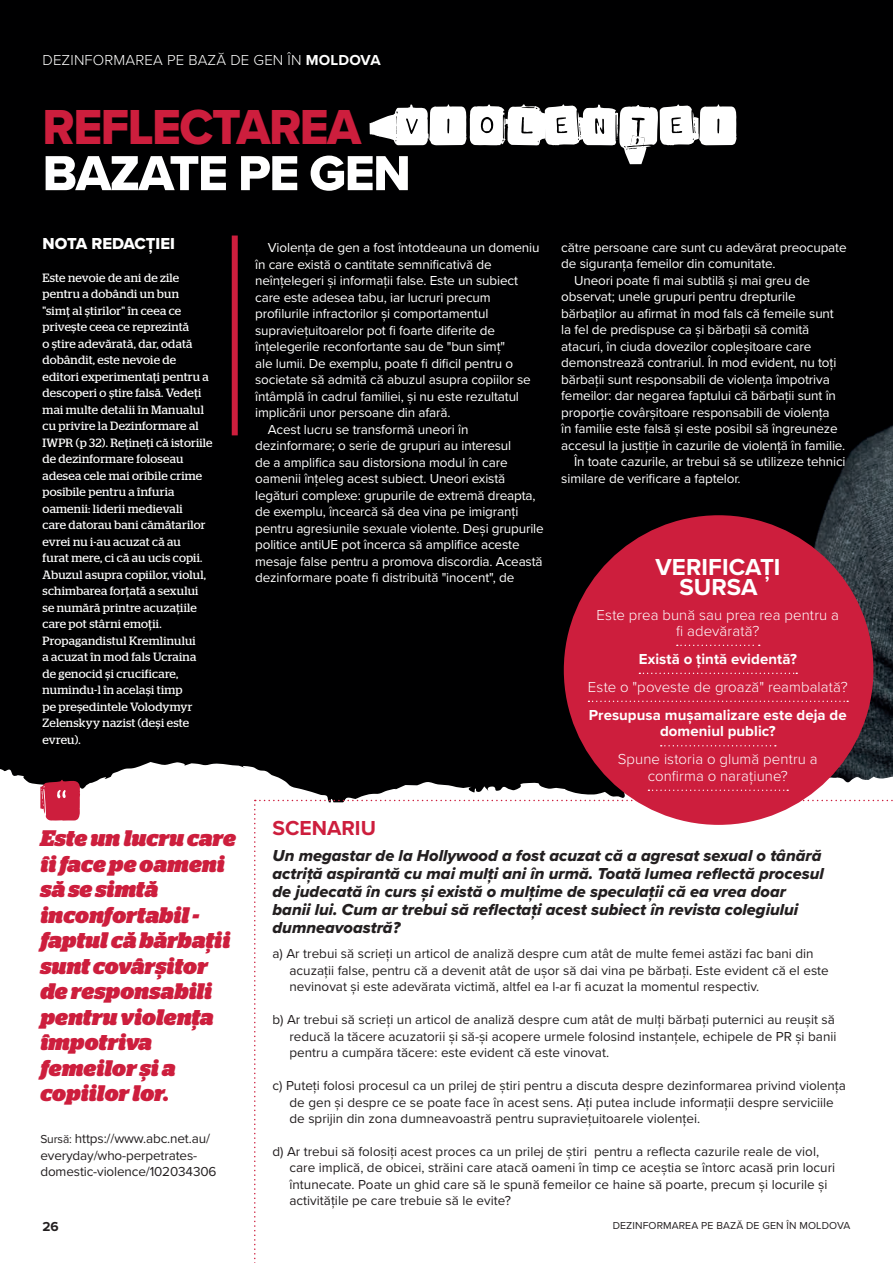
<style>
.page{position:relative;width:893px;height:1263px;background:#fff}
.page>*{position:absolute;margin:0;border:0;box-sizing:border-box;transform-origin:0 0}
.t1{font:51px "Proxima Nova Extrabld";letter-spacing:-.03em;color:#cd1e3d;scale:.96 1}
.t2{font:51px "Proxima Nova Extrabld";letter-spacing:-.03em;color:#fff}
.t3{font:700 24px/20.2px "Proxima Nova";color:#fff;text-align:center}
.t4{font:italic 900 22.5px/25.5px "Stag";color:#cd1e3d}
.t5{font:700 21px "Proxima Nova";color:#cd1e3d}
.t6{font:16.5px/18px "Proxima Nova Extrabld It";color:#231f20}
.t7{font:16.5px "Proxima Nova Extrabld";color:#fff}
.t8{font:300 15px/16.5px "Proxima Nova";letter-spacing:.005em;color:#fff;text-align:center}
.t9{font:700 15px/16.5px "Proxima Nova";letter-spacing:.005em;color:#fff;text-align:center}
.t10{font:13.5px "Proxima Nova";letter-spacing:-.01em;color:#fff}
.t11{font:13.5px/16.5px "Proxima Nova";color:#231f20}
.t12{font:700 13.5px "Proxima Nova";color:#231f20}
.t13{font:12px/16.5px "Stag";letter-spacing:.02em;color:#fff}
.t14{font:10.5px "Proxima Nova";letter-spacing:.01em;color:#231f20}
.s1{font-weight:700}
.s2{font-size:12px}
</style>
<div class="page">
<div style="left:0;top:0;width:893px;height:758px;background:#000001"></div>
<svg style="left:0;top:758px;width:893px;height:42px;fill:#010101"></svg>
<svg style="left:40px;top:778px;width:40px;height:43px;background:#be334b"></svg>
<div style="left:232px;top:236px;width:6px;height:199px;background:#cd1e3d"></div>
<div style="left:564px;top:515px;width:309px;height:310px;background:#cd1e3d;border-radius:50%"></div>
<svg style="left:677px;top:645px;width:83px;height:1px"></svg>
<svg style="left:639px;top:673px;width:158px;height:1px"></svg>
<svg style="left:588px;top:701px;width:260px;height:1px"></svg>
<svg style="left:661px;top:745px;width:115px;height:1px"></svg>
<svg style="left:648px;top:790px;width:140px;height:1px"></svg>
<svg style="left:370px;top:104px;width:367px;height:60px"></svg>
<p class="t8" style="left:43px;top:51px;width:340px">DEZINFORMAREA PE BAZĂ DE GEN ÎN <span class="s1">MOLDOVA</span></p>
<h1 class="t1" style="left:43px;top:89px;width:334px">REFLECTAREA</h1>
<h1 class="t2" style="left:43px;top:135px;width:370px">BAZATE PE GEN</h1>
<p class="t7" style="left:43px;top:231px;width:134px">NOTA REDACȚIEI</p>
<p class="t13" style="left:43px;top:269px;width:172px">Este nevoie de ani de zile pentru a dobândi un bun<br>"simţ al știrilor" în ceea ce privește ceea ce reprezintă<br>o știre adevărată, dar, odată dobândit, este nevoie de editori experimentaţi pentru a descoperi o știre falsă. Vedeţi mai multe detalii în Manualul cu privire la Dezinformare al<br>IWPR (p 32). Reţineţi că istoriile de dezinformare foloseau adesea cele mai oribile crime posibile pentru a înfuria oamenii: liderii medievali<br>care datorau bani cămătarilor evrei nu i-au acuzat că au<br>furat mere, ci că au ucis copii.<br>Abuzul asupra copiilor, violul, schimbarea forţată a sexului se numără printre acuzaţiile care pot stârni emoţii.<br>Propagandistul Kremlinului<br>a acuzat în mod fals Ucraina de genocid și crucificare, numindu-l în același timp<br>pe președintele Volodymyr<br>Zelenskyy nazist (deși este evreu).</p>
<p class="t10" style="left:268px;top:237px;width:273px">Violența de gen a fost întotdeauna un domeniu</p>
<p class="t10" style="left:255px;top:254px;width:238px">în care există o cantitate semnificativă de</p>
<p class="t10" style="left:255px;top:270px;width:264px">neînțelegeri și informații false. Este un subiect</p>
<p class="t10" style="left:255px;top:287px;width:237px">care este adesea tabu, iar lucruri precum</p>
<p class="t10" style="left:255px;top:303px;width:235px">profilurile infractorilor și comportamentul</p>
<p class="t10" style="left:255px;top:320px;width:242px">supraviețuitoarelor pot fi foarte diferite de</p>
<p class="t10" style="left:255px;top:336px;width:252px">înțelegerile reconfortante sau de "bun simț"</p>
<p class="t10" style="left:255px;top:353px;width:260px">ale lumii. De exemplu, poate fi dificil pentru o</p>
<p class="t10" style="left:255px;top:369px;width:277px">societate să admită că abuzul asupra copiilor se</p>
<p class="t10" style="left:255px;top:386px;width:265px">întâmplă în cadrul familiei, și nu este rezultatul</p>
<p class="t10" style="left:255px;top:402px;width:197px">implicării unor persoane din afară.</p>
<p class="t10" style="left:268px;top:419px;width:202px">Acest lucru se transformă uneori în</p>
<p class="t10" style="left:255px;top:435px;width:258px">dezinformare; o serie de grupuri au interesul</p>
<p class="t10" style="left:255px;top:452px;width:254px">de a amplifica sau distorsiona modul în care</p>
<p class="t10" style="left:255px;top:468px;width:252px">oamenii înțeleg acest subiect. Uneori există</p>
<p class="t10" style="left:255px;top:485px;width:282px">legături complexe: grupurile de extremă dreapta,</p>
<p class="t10" style="left:255px;top:501px;width:265px">de exemplu, încearcă să dea vina pe imigranți</p>
<p class="t10" style="left:255px;top:518px;width:290px">pentru agresiunile sexuale violente. Deși grupurile</p>
<p class="t10" style="left:255px;top:534px;width:266px">politice antiUE pot încerca să amplifice aceste</p>
<p class="t10" style="left:255px;top:551px;width:289px">mesaje false pentru a promova discordia. Această</p>
<p class="t10" style="left:255px;top:567px;width:261px">dezinformare poate fi distribuită "inocent", de</p>
<p class="t10" style="left:561px;top:237px;width:287px">către persoane care sunt cu adevărat preocupate</p>
<p class="t10" style="left:561px;top:254px;width:216px">de siguranța femeilor din comunitate.</p>
<p class="t10" style="left:574px;top:270px;width:237px">Uneori poate fi mai subtilă și mai greu de</p>
<p class="t10" style="left:561px;top:287px;width:236px">observat; unele grupuri pentru drepturile</p>
<p class="t10" style="left:561px;top:303px;width:274px">bărbaților au afirmat în mod fals că femeile sunt</p>
<p class="t10" style="left:561px;top:320px;width:250px">la fel de predispuse ca și bărbații să comită</p>
<p class="t10" style="left:561px;top:336px;width:252px">atacuri, în ciuda dovezilor copleșitoare care</p>
<p class="t10" style="left:561px;top:353px;width:277px">demonstrează contrariul. În mod evident, nu toți</p>
<p class="t10" style="left:561px;top:369px;width:270px">bărbații sunt responsabili de violența împotriva</p>
<p class="t10" style="left:561px;top:386px;width:276px">femeilor: dar negarea faptului că bărbații sunt în</p>
<p class="t10" style="left:561px;top:402px;width:270px">proporție covârșitoare responsabili de violența</p>
<p class="t10" style="left:561px;top:419px;width:278px">în familie este falsă și este posibil să îngreuneze</p>
<p class="t10" style="left:561px;top:435px;width:286px">accesul la justiție în cazurile de violență în familie.</p>
<p class="t10" style="left:574px;top:452px;width:273px">În toate cazurile, ar trebui să se utilizeze tehnici</p>
<p class="t10" style="left:561px;top:468px;width:181px">similare de verificare a faptelor.</p>
<h2 class="t3" style="left:655px;top:556px;width:126px">VERIFICAȚI<br>SURSA</h2>
<p class="t8" style="left:597px;top:605px;width:244px">Este prea bună sau prea rea pentru a fi adevărată?</p>
<p class="t9" style="left:639px;top:650px;width:160px">Există o țintă evidentă?</p>
<p class="t8" style="left:588px;top:678px;width:262px">Este o "poveste de groază" reambalată?</p>
<p class="t9" style="left:589px;top:706px;width:259px">Presupusa mușamalizare este deja de domeniul public?</p>
<p class="t8" style="left:618px;top:750px;width:201px">Spune istoria o glumă pentru a confirma o narațiune?</p>
<h3 class="t4" style="left:40px;top:826px;width:197px">Este un lucru care îi face pe oameni să se simtă inconfortabil - faptul că bărbaţii sunt covârșitor de responsabili pentru violenţa împotriva femeilor și a copiilor lor.</h3>
<p class="t11" style="left:40px;top:1130px;width:178px"><span class="s2">Sursă:</span> https://www.abc.net.au/ everyday/who-perpetrates&shy;domestic-violence/102034306</p>
<h3 class="t5" style="left:273px;top:812px;width:105px">SCENARIU</h3>
<p class="t6" style="left:273px;top:846px;width:553px">Un megastar de la Hollywood a fost acuzat că a agresat sexual o tânără actriță aspirantă cu mai mulți ani în urmă. Toată lumea reflectă procesul de judecată în curs și există o mulțime de speculații că ea vrea doar banii lui. Cum ar trebui să reflectați acest subiect în revista colegiului dumneavoastră?</p>
<p class="t11" style="left:290px;top:945px;width:541px;text-indent:-17px">a) Ar trebui să scrieți un articol de analiză despre cum atât de multe femei astăzi fac bani din acuzații false, pentru că a devenit atât de ușor să dai vina pe bărbați. Este evident că el este nevinovat și este adevărata victimă, altfel ea l-ar fi acuzat la momentul respectiv.</p>
<p class="t11" style="left:290px;top:1011px;width:548px;text-align:justify;text-indent:-17px">b) Ar trebui să scrieți un articol de analiză despre cum atât de mulți bărbați puternici au reușit să reducă la tăcere acuzatorii și să-și acopere urmele folosind instanțele, echipele de PR și banii pentru a cumpăra tăcere: este evident că este vinovat.</p>
<p class="t11" style="left:290px;top:1077px;width:558px;text-indent:-17px">c) Puteți folosi procesul ca un prilej de știri pentru a discuta despre dezinformarea privind violența de gen și despre ce se poate face în acest sens. Ați putea include informații despre serviciile de sprijin din zona dumneavoastră pentru supraviețuitoarele violenței.</p>
<p class="t11" style="left:290px;top:1142px;width:547px;text-indent:-17px">d) Ar trebui să folosiți acest proces ca un prilej de știri pentru a reflecta cazurile reale de viol, care implică, de obicei, străini care atacă oameni în timp ce aceștia se întorc acasă prin locuri întunecate. Poate un ghid care să le spună femeilor ce haine să poarte, precum și locurile și activitățile pe care trebuie să le evite?</p>
<p class="t12" style="left:43px;top:1216px;width:18px">26</p>
<p class="t14" style="left:613px;top:1217px;width:239px">DEZINFORMAREA PE BAZĂ DE GEN ÎN MOLDOVA</p>
</div>
